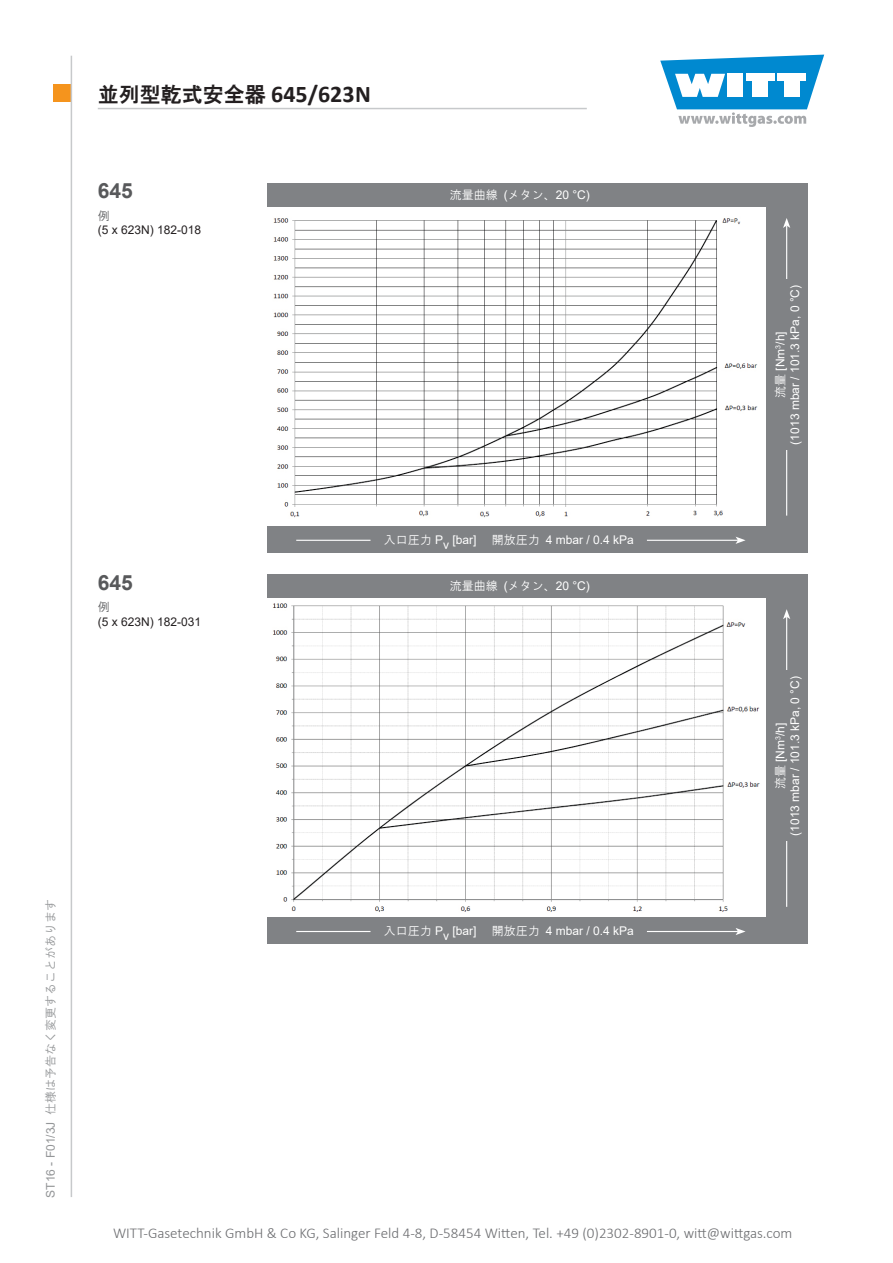
<style>
.page{position:relative;width:893px;height:1263px;background:#fff}
.page>*{position:absolute;margin:0;border:0;box-sizing:border-box;transform-origin:0 0}
.t1{font:21px "HG Gothic E";color:#231f20}
.t2{font:700 21px "Arial";color:#58595b}
.t3{font:300 15px "Calibri";color:#6b6c6f}
.t4{font:12px/14.4px "Arial";color:#fff;text-align:center}
.t5{font:12px/14.4px "Arial";color:#231f20}
.t6{font:12px "HG Gothic M";color:#949698}
.t7{font:12px "HG Gothic M";color:#fff}
.s1{font-family:"Arial"}
.s2{font-family:"Calibri";font-weight:700;font-size:24px}
.s3{font-family:"HG Gothic M";color:#58595b}
.s4{font-family:"HG Gothic M"}
</style>
<div class="page">
<div style="left:53px;top:85px;width:17px;height:17px;background:#f5941d"></div>
<svg style="left:660px;top:55px;width:164px;height:72px"></svg>
<hr style="left:71px;top:56px;width:1px;height:1141px;background:#c7c9cb">
<hr style="left:98px;top:108px;width:489px;height:1px;background:#c7c9cb">
<div style="left:268px;top:574px;width:540px;height:370px;background:#808285"></div>
<div style="left:264px;top:598px;width:501px;height:319px;background:#fff"></div>
<hr style="left:296px;top:931px;width:442px;height:1px;background:#fff">
<svg style="left:736px;top:928px;width:10px;height:7px"></svg>
<hr style="left:786px;top:617px;width:1px;height:290px;background:#fff">
<svg style="left:783px;top:609px;width:7px;height:10px"></svg>
<div style="left:371px;top:921px;width:275px;height:20px;background:#808285"></div>
<img style="left:273px;top:603px;width:487px;height:309px">
<div style="left:268px;top:183px;width:540px;height:370px;background:#808285"></div>
<div style="left:264px;top:207px;width:501px;height:319px;background:#fff"></div>
<hr style="left:296px;top:540px;width:442px;height:1px;background:#fff">
<svg style="left:736px;top:537px;width:10px;height:7px"></svg>
<hr style="left:786px;top:226px;width:1px;height:290px;background:#fff">
<svg style="left:783px;top:218px;width:7px;height:10px"></svg>
<div style="left:371px;top:529px;width:275px;height:21px;background:#808285"></div>
<img style="left:273px;top:218px;width:485px;height:300px">
<p class="t6" style="left:44px;top:1197px;width:300px;rotate:-90deg"><span class="s1">ST16 - F01/3J</span> 仕様は予告なく変更することがあります</p>
<h1 class="t1" style="left:98px;top:84px;width:275px">並列型乾式安全器 <span class="s2">645/623N</span></h1>
<p class="t2" style="left:98px;top:176px;width:37px">645</p>
<p class="t5" style="left:98px;top:208px;width:105px"><span class="s3">例<br></span>(5 x 623N) 182-018</p>
<p class="t7" style="left:450px;top:189px;width:142px">流量曲線 <span class="s1">(</span>メタン、<span class="s1">20 °C)</span></p>
<p class="t2" style="left:98px;top:567px;width:37px">645</p>
<p class="t5" style="left:98px;top:600px;width:105px"><span class="s3">例<br></span>(5 x 623N) 182-031</p>
<p class="t4" style="left:384px;top:533px;width:252px"><span class="s4">入口圧力</span> Pv [bar] <span class="s4">　開放圧力</span> 4 mbar / 0.4 kPa</p>
<p class="t7" style="left:450px;top:580px;width:142px">流量曲線 <span class="s1">(</span>メタン、<span class="s1">20 °C)</span></p>
<p class="t4" style="left:384px;top:924px;width:252px"><span class="s4">入口圧力</span> Pv [bar] <span class="s4">　開放圧力</span> 4 mbar / 0.4 kPa</p>
<p class="t4" style="left:773px;top:444px;width:161px;rotate:-90deg"><span class="s4">流量</span> [Nm<sup>3</sup>/h]<br>(1013 mbar / 101.3 kPa, 0 °C)</p>
<p class="t4" style="left:773px;top:836px;width:161px;rotate:-90deg"><span class="s4">流量</span> [Nm<sup>3</sup>/h]<br>(1013 mbar / 101.3 kPa, 0 °C)</p>
<p class="t3" style="left:113px;top:1224px;width:681px">WITT-Gasetechnik GmbH &amp; Co KG, Salinger Feld 4-8, D-58454 Witten, Tel. +49 (0)2302-8901-0, witt@wittgas.com</p>
</div>
